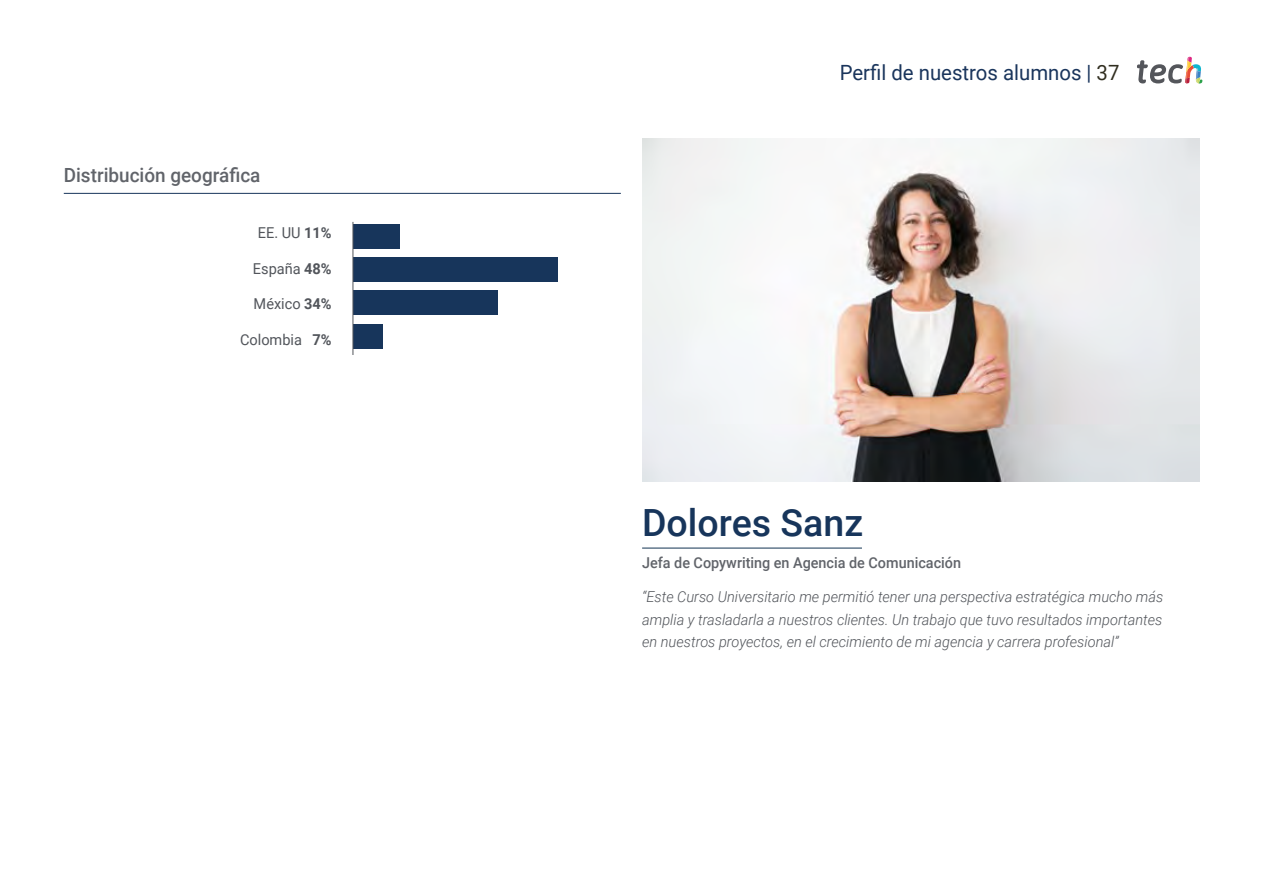
<style>
.page{position:relative;width:1263px;height:893px;background:#fff}
.page>*{position:absolute;margin:0;border:0;box-sizing:border-box;transform-origin:0 0}
.t1{font:500 37.5px "Roboto";color:#17355b}
.t2{font:21px "Roboto";color:#1a355c}
.t3{font:500 19.5px "Roboto";color:#61646a}
.t4{font:italic 300 15px/22.5px "Roboto";color:#52555b;text-align:justify}
.t5{font:500 15px "Roboto";color:#61646a;scale:.96 1}
.t6{font:15px "Roboto";color:#52555b}
.s1{font-weight:700}
.s2{color:#312e20}
</style>
<div class="page">
<svg style="left:1137px;top:57px;width:65px;height:27px"></svg>
<hr style="left:642px;top:548px;width:220px;height:1px;background:#123352">
<img style="left:642px;top:138px;width:557px;height:343px">
<hr style="left:64px;top:193px;width:557px;height:1px;background:#17355b">
<div style="left:353px;top:224px;width:47px;height:25px;background:#17355b"></div>
<div style="left:353px;top:291px;width:144px;height:24px;background:#17355b"></div>
<div style="left:353px;top:257px;width:204px;height:25px;background:#17355b"></div>
<div style="left:353px;top:324px;width:30px;height:24px;background:#17355b"></div>
<hr style="left:353px;top:222px;width:1px;height:133px;background:#52555b">
<h3 class="t3" style="left:64px;top:161px;width:198px">Distribución geográfica</h3>
<p class="t6" style="left:258px;top:222px;width:75px">EE. UU <span class="s1">11%</span></p>
<p class="t6" style="left:253px;top:258px;width:80px">España <span class="s1">48%</span></p>
<p class="t6" style="left:254px;top:293px;width:80px">México <span class="s1">34%</span></p>
<p class="t6" style="left:240px;top:329px;width:93px">Colombia <span class="s1">7%</span></p>
<h2 class="t2" style="left:840px;top:57px;width:281px">Perfil de nuestros alumnos | <span class="s2">37</span></h2>
<h1 class="t1" style="left:642px;top:496px;width:223px">Dolores Sanz</h1>
<p class="t5" style="left:642px;top:552px;width:334px">Jefa de Copywriting en Agencia de Comunicación</p>
<p class="t4" style="left:642px;top:585px;width:523px">“Este Curso Universitario me permitió tener una perspectiva estratégica mucho más amplia y trasladarla a nuestros clientes. Un trabajo que tuvo resultados importantes en nuestros proyectos, en el crecimiento de mi agencia y carrera profesional”</p>
</div>
